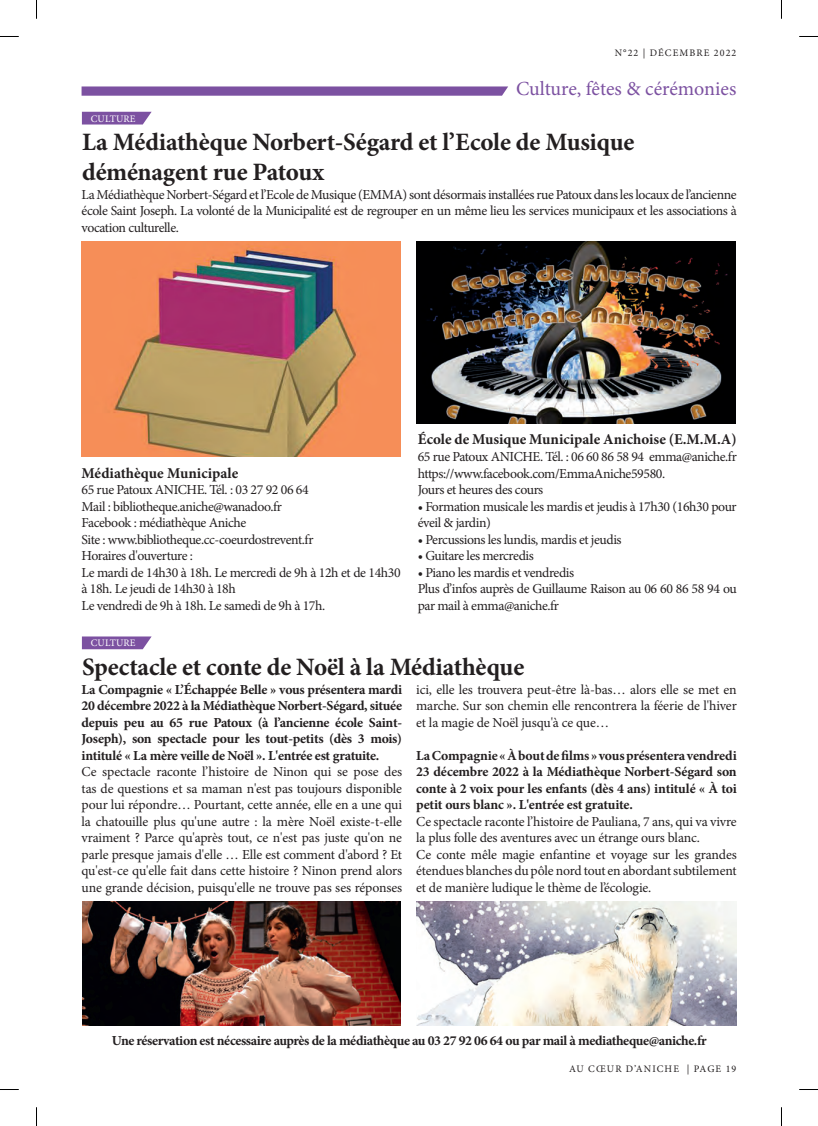
<style>
.page{position:relative;width:818px;height:1126px;background:#fff}
.page>*{position:absolute;margin:0;border:0;box-sizing:border-box;transform-origin:0 0}
.t1{font:700 25px/30px "Minion Pro";letter-spacing:-.01em;color:#231f20}
.t2{font:20px "Minion Pro";color:#7c51a1}
.t3{font:700 15px "Minion Pro";color:#231f20}
.t4{font:13.75px/16.5px "Minion Pro";letter-spacing:-.03em;color:#231f20}
.t5{font:700 13.75px/16.5px "Minion Pro";letter-spacing:-.025em;color:#231f20;text-align:justify}
.t6{font:10px "Minion Pro";letter-spacing:.11em;color:#231f20}
.t7{font:10px "Minion Pro";letter-spacing:.01em;color:#fff}
</style>
<div class="page">
<svg style="left:81px;top:86px;width:427px;height:10px;background:#875fa8"></svg>
<svg style="left:82px;top:112px;width:69px;height:12px"></svg>
<img style="left:81px;top:241px;width:319px;height:215px">
<img style="left:416px;top:241px;width:319px;height:183px">
<svg style="left:82px;top:636px;width:69px;height:13px"></svg>
<img style="left:416px;top:901px;width:319px;height:124px">
<img style="left:82px;top:901px;width:318px;height:124px">
<svg style="left:0;top:36px;width:19px;height:1px"></svg>
<svg style="left:799px;top:36px;width:18px;height:1px"></svg>
<svg style="left:0;top:1089px;width:19px;height:1px"></svg>
<svg style="left:799px;top:1089px;width:18px;height:1px"></svg>
<svg style="left:36px;top:0;width:1px;height:19px"></svg>
<svg style="left:36px;top:1107px;width:1px;height:18px"></svg>
<p class="t6" style="left:614px;top:46px;width:123px">N°22 | DÉCEMBRE 2022</p>
<p class="t7" style="left:91px;top:112px;width:46px">CULTURE</p>
<h2 class="t2" style="left:515px;top:76px;width:222px">Culture, fêtes &amp; cérémonies</h2>
<h1 class="t1" style="left:82px;top:126px;width:553px">La Médiathèque Norbert-Ségard et l’Ecole de Musique déménagent rue Patoux</h1>
<p class="t4" style="left:81px;top:186px;width:656px;text-align:justify">La Médiathèque Norbert-Ségard et l’Ecole de Musique (EMMA) sont désormais installées rue Patoux dans les locaux de l’ancienne école Saint Joseph. La volonté de la Municipalité est de regrouper en un même lieu les services municipaux et les associations à vocation culturelle.</p>
<p class="t3" style="left:81px;top:462px;width:158px">Médiathèque Municipale</p>
<p class="t4" style="left:81px;top:481px;width:320px">65 rue Patoux ANICHE. Tél. : 03 27 92 06 64<br>Mail : bibliotheque.aniche@wanadoo.fr<br>Facebook : médiathèque Aniche<br>Site : www.bibliotheque.cc-coeurdostrevent.fr<br>Horaires d'ouverture :<br>Le mardi de 14h30 à 18h. Le mercredi de 9h à 12h et de 14h30 à 18h. Le jeudi de 14h30 à 18h<br>Le vendredi de 9h à 18h. Le samedi de 9h à 17h.</p>
<p class="t7" style="left:91px;top:636px;width:46px">CULTURE</p>
<p class="t3" style="left:417px;top:429px;width:320px">École de Musique Municipale Anichoise (E.M.M.A)</p>
<p class="t4" style="left:417px;top:448px;width:320px">65 rue Patoux ANICHE. Tél. : 06 60 86 58 94 emma@aniche.fr https://www.facebook.com/EmmaAniche59580.<br>Jours et heures des cours</p>
<p class="t4" style="left:417px;top:498px;width:320px">• Formation musicale les mardis et jeudis à 17h30 (16h30 pour éveil &amp; jardin)</p>
<p class="t4" style="left:417px;top:531px;width:205px">• Percussions les lundis, mardis et jeudis</p>
<p class="t4" style="left:417px;top:547px;width:117px">• Guitare les mercredis</p>
<p class="t4" style="left:417px;top:564px;width:320px">• Piano les mardis et vendredis<br>Plus d’infos auprès de Guillaume Raison au 06 60 86 58 94 ou par mail à emma@aniche.fr</p>
<h1 class="t1" style="left:82px;top:651px;width:443px">Spectacle et conte de Noël à la Médiathèque</h1>
<p class="t5" style="left:81px;top:680px;width:322px">La Compagnie « L’Échappée Belle » vous présentera mardi 20 décembre 2022 à la Médiathèque Norbert-Ségard, située depuis peu au 65 rue Patoux (à l’ancienne école Saint-Joseph), son spectacle pour les tout-petits (dès 3 mois) intitulé « La mère veille de Noël ». L'entrée est gratuite.</p>
<p class="t4" style="left:81px;top:763px;width:322px;text-align:justify">Ce spectacle raconte l’histoire de Ninon qui se pose des tas de questions et sa maman n'est pas toujours disponible pour lui répondre… Pourtant, cette année, elle en a une qui la chatouille plus qu'une autre : la mère Noël existe-t-elle vraiment ? Parce qu'après tout, ce n'est pas juste qu'on ne parle presque jamais d'elle … Elle est comment d'abord ? Et qu'est-ce qu'elle fait dans cette histoire ? Ninon prend alors une grande décision, puisqu'elle ne trouve pas ses réponses</p>
<p class="t4" style="left:416px;top:681px;width:322px;text-align:justify">ici, elle les trouvera peut-être là-bas… alors elle se met en marche. Sur son chemin elle rencontrera la féerie de l'hiver et la magie de Noël jusqu'à ce que…</p>
<p class="t5" style="left:416px;top:746px;width:322px">La Compagnie « À bout de films » vous présentera vendredi 23 décembre 2022 à la Médiathèque Norbert-Ségard son conte à 2 voix pour les enfants (dès 4 ans) intitulé « À toi petit ours blanc ». L'entrée est gratuite.</p>
<p class="t4" style="left:416px;top:813px;width:322px">Ce spectacle raconte l’histoire de Pauliana, 7 ans, qui va vivre la plus folle des aventures avec un étrange ours blanc.<br>Ce conte mêle magie enfantine et voyage sur les grandes étendues blanches du pôle nord tout en abordant subtilement et de manière ludique le thème de l’écologie.</p>
<p class="t5" style="left:112px;top:1031px;width:596px">Une réservation est nécessaire auprès de la médiathèque au 03 27 92 06 64 ou par mail à mediatheque@aniche.fr</p>
<p class="t6" style="left:568px;top:1061px;width:169px">AU CŒUR D’ANICHE | PAGE 19</p>
</div>
